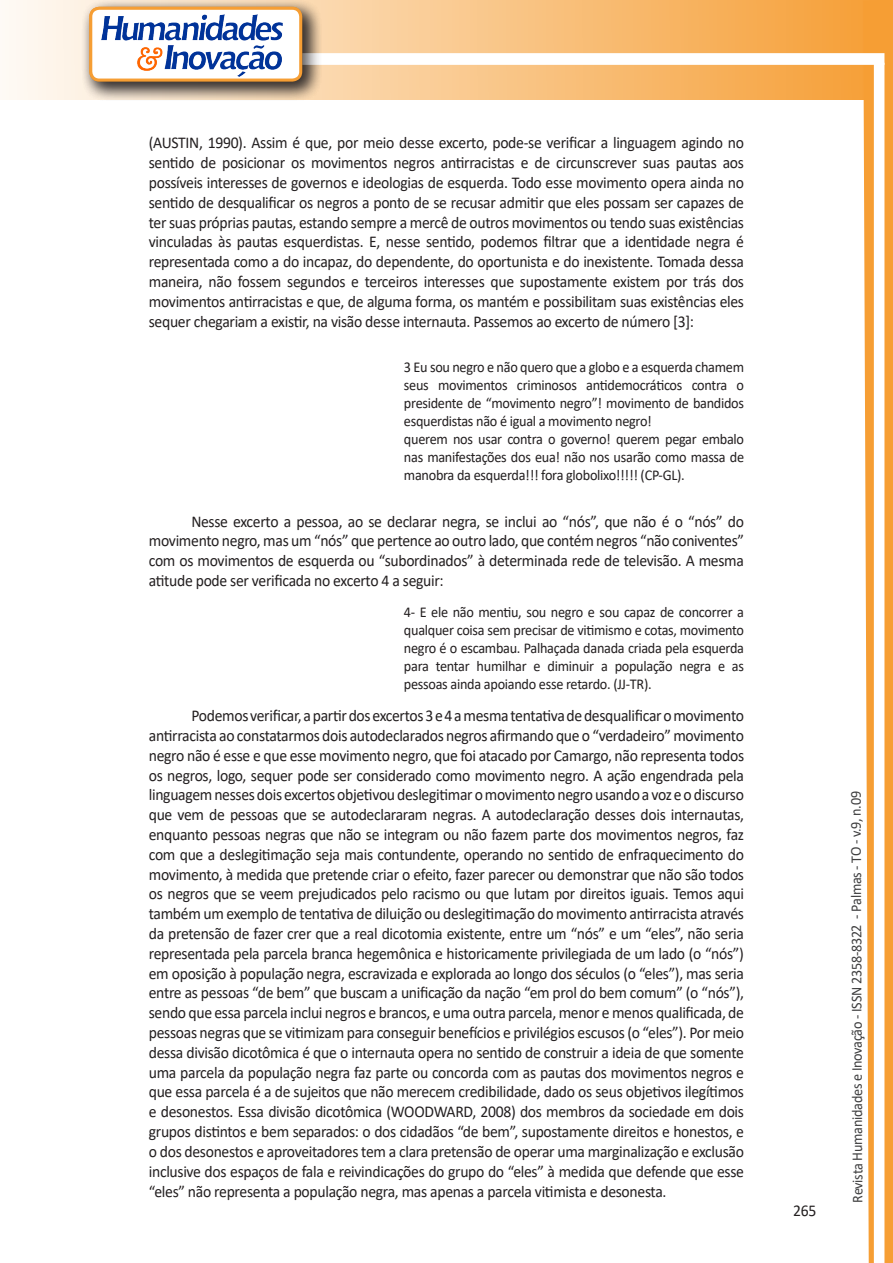
<style>
.page{position:relative;width:893px;height:1263px;background:#fff}
.page>*{position:absolute;margin:0;border:0;box-sizing:border-box;transform-origin:0 0}
.texto{font:16.5px/19.8px "Calibri";letter-spacing:-.02em;color:#231f20;text-align:justify;scale:.95 1}
.citacao{font:15px/18px "Calibri";letter-spacing:-.02em;color:#231f20;text-align:justify;scale:.95 1}
.t1{font:15px "Calibri";letter-spacing:-.025em;color:#3e3e3f;scale:.95 1}
</style>
<div class="page">
<svg style="left:5px;top:0;width:858px;height:100px;background:#f9c484"></svg>
<div style="left:302px;top:53px;width:582px;height:12px;background:#fff;border:2px solid #fff"></div>
<svg style="left:863px;top:0;width:30px;height:1263px"></svg>
<div style="left:81px;top:0;width:241px;height:102px;background:#231f20;opacity:.75"></div>
<div style="left:91px;top:8px;width:210px;height:72px;background:#fff;border-radius:9px"></div>
<div style="left:89px;top:7px;width:213px;height:75px;border:3px solid #f69e34;border-radius:9px"></div>
<img style="left:101px;top:14px;width:181px;height:62px">
<p class="texto" style="left:149px;top:133px;width:628px">(AUSTIN, 1990). Assim é que, por meio desse excerto, pode-se verificar a linguagem agindo no sentido de posicionar os movimentos negros antirracistas e de circunscrever suas pautas aos possíveis interesses de governos e ideologias de esquerda. Todo esse movimento opera ainda no sentido de desqualificar os negros a ponto de se recusar admitir que eles possam ser capazes de ter suas próprias pautas, estando sempre a mercê de outros movimentos ou tendo suas existências vinculadas às pautas esquerdistas. E, nesse sentido, podemos filtrar que a identidade negra é representada como a do incapaz, do dependente, do oportunista e do inexistente. Tomada dessa maneira, não fossem segundos e terceiros interesses que supostamente existem por trás dos movimentos antirracistas e que, de alguma forma, os mantém e possibilitam suas existências eles sequer chegariam a existir, na visão desse internauta. Passemos ao excerto de número [3]:</p>
<p class="citacao" style="left:404px;top:357px;width:360px">3 Eu sou negro e não quero que a globo e a esquerda chamem seus movimentos criminosos antidemocráticos contra o presidente de “movimento negro”! movimento de bandidos esquerdistas não é igual a movimento negro!</p>
<p class="citacao" style="left:404px;top:429px;width:360px">querem nos usar contra o governo! querem pegar embalo nas manifestações dos eua! não nos usarão como massa de manobra da esquerda!!! fora globolixo!!!!! (CP-GL).</p>
<p class="texto" style="left:149px;top:511px;width:628px;text-indent:43px">Nesse excerto a pessoa, ao se declarar negra, se inclui ao “nós”, que não é o “nós” do movimento negro, mas um “nós” que pertence ao outro lado, que contém negros “não coniventes” com os movimentos de esquerda ou “subordinados” à determinada rede de televisão. A mesma atitude pode ser verificada no excerto 4 a seguir:</p>
<p class="citacao" style="left:404px;top:602px;width:360px">4- E ele não mentiu, sou negro e sou capaz de concorrer a qualquer coisa sem precisar de vitimismo e cotas, movimento negro é o escambau. Palhaçada danada criada pela esquerda para tentar humilhar e diminuir a população negra e as pessoas ainda apoiando esse retardo. (JJ-TR).</p>
<p class="texto" style="left:149px;top:705px;width:628px;text-indent:43px">Podemos verificar, a partir dos excertos 3 e 4 a mesma tentativa de desqualificar o movimento antirracista ao constatarmos dois autodeclarados negros afirmando que o “verdadeiro” movimento negro não é esse e que esse movimento negro, que foi atacado por Camargo, não representa todos os negros, logo, sequer pode ser considerado como movimento negro. A ação engendrada pela linguagem nesses dois excertos objetivou deslegitimar o movimento negro usando a voz e o discurso que vem de pessoas que se autodeclararam negras. A autodeclaração desses dois internautas, enquanto pessoas negras que não se integram ou não fazem parte dos movimentos negros, faz com que a deslegitimação seja mais contundente, operando no sentido de enfraquecimento do movimento, à medida que pretende criar o efeito, fazer parecer ou demonstrar que não são todos os negros que se veem prejudicados pelo racismo ou que lutam por direitos iguais. Temos aqui também um exemplo de tentativa de diluição ou deslegitimação do movimento antirracista através da pretensão de fazer crer que a real dicotomia existente, entre um “nós” e um “eles”, não seria representada pela parcela branca hegemônica e historicamente privilegiada de um lado (o “nós”) em oposição à população negra, escravizada e explorada ao longo dos séculos (o “eles”), mas seria entre as pessoas “de bem” que buscam a unificação da nação “em prol do bem comum” (o “nós”), sendo que essa parcela inclui negros e brancos, e uma outra parcela, menor e menos qualificada, de pessoas negras que se vitimizam para conseguir benefícios e privilégios escusos (o “eles”). Por meio dessa divisão dicotômica é que o internauta opera no sentido de construir a ideia de que somente uma parcela da população negra faz parte ou concorda com as pautas dos movimentos negros e que essa parcela é a de sujeitos que não merecem credibilidade, dado os seus objetivos ilegítimos e desonestos. Essa divisão dicotômica (WOODWARD, 2008) dos membros da sociedade em dois grupos distintos e bem separados: o dos cidadãos “de bem”, supostamente direitos e honestos, e o dos desonestos e aproveitadores tem a clara pretensão de operar uma marginalização e exclusão inclusive dos espaços de fala e reivindicações do grupo do “eles” à medida que defende que esse “eles” não representa a população negra, mas apenas a parcela vitimista e desonesta.</p>
<p class="texto" style="left:793px;top:1200px;width:26px">265</p>
<p class="t1" style="left:846px;top:1203px;width:435px;rotate:-90deg">Revista Humanidades e Inovação - ISSN 2358-8322 - Palmas - TO - v.9, n.09</p>
</div>
